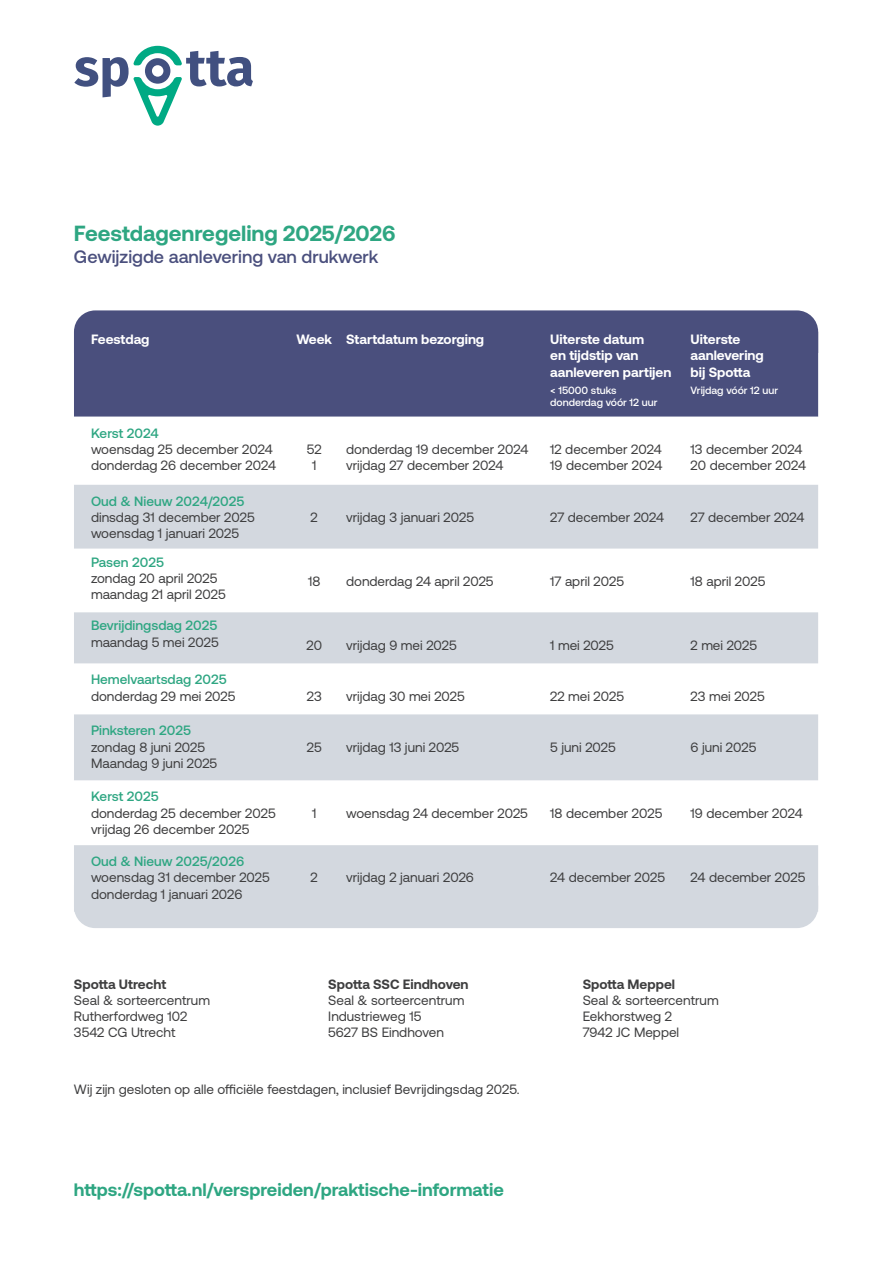
<style>
.page{position:relative;width:893px;height:1263px;background:#fff}
.page>*{position:absolute;margin:0;border:0;box-sizing:border-box;transform-origin:0 0}
.t1{font:700 21.9px "Aeonik";color:#2ea682}
.t2{font:700 18px "Aeonik";color:#2ea682}
.t3{font:500 18px "Aeonik";color:#4a4f7d}
.t4{font:13.5px "Aeonik";color:#3e3e3f}
.t5{font:500 13.5px "Aeonik";color:#2ea682}
.t6{font:700 13.5px/16.2px "Aeonik";color:#fff}
.t7{font:700 13.5px "Aeonik";color:#3e3e3f}
.t8{font:500 10.5px/12.6px "Aeonik";color:#fff}
</style>
<div class="page">
<div style="left:74px;top:310px;width:744px;height:22px;background:#4a4f7d"></div>
<div style="left:74px;top:912px;width:744px;height:16px;background:#d3d8df"></div>
<svg style="left:74px;top:46px;width:179px;height:80px"></svg>
<div style="left:74px;top:332px;width:744px;height:85px;background:#4a4f7d"></div>
<div style="left:74px;top:485px;width:744px;height:64px;background:#d3d8df"></div>
<svg style="left:74px;top:612px;width:744px;height:300px;fill:#d3d8df"></svg>
<p class="t1" style="left:74px;top:221px;width:323px">Feestdagenregeling 2025/2026</p>
<p class="t3" style="left:74px;top:246px;width:306px">Gewijzigde aanlevering van drukwerk</p>
<p class="t6" style="left:91px;top:331px;width:60px">Feestdag</p>
<p class="t6" style="left:296px;top:331px;width:37px">Week</p>
<p class="t6" style="left:346px;top:331px;width:140px">Startdatum bezorging</p>
<p class="t6" style="left:550px;top:331px;width:123px">Uiterste datum<br>en tijdstip van aanleveren partijen</p>
<p class="t8" style="left:550px;top:383px;width:109px">&lt; 15000 stuks donderdag vóór 12 uur</p>
<p class="t5" style="left:91px;top:425px;width:69px">Kerst 2024</p>
<p class="t4" style="left:91px;top:442px;width:183px">woensdag 25 december 2024</p>
<p class="t4" style="left:91px;top:458px;width:187px">donderdag 26 december 2024</p>
<p class="t4" style="left:307px;top:442px;width:16px">52</p>
<p class="t4" style="left:312px;top:458px;width:6px">1</p>
<p class="t4" style="left:346px;top:442px;width:184px">donderdag 19 december 2024</p>
<p class="t4" style="left:346px;top:458px;width:159px">vrijdag 27 december 2024</p>
<p class="t4" style="left:550px;top:442px;width:113px">12 december 2024</p>
<p class="t4" style="left:550px;top:458px;width:114px">19 december 2024</p>
<p class="t6" style="left:691px;top:331px;width:75px">Uiterste aanlevering</p>
<p class="t6" style="left:691px;top:364px;width:61px">bij Spotta</p>
<p class="t8" style="left:691px;top:383px;width:89px">Vrijdag vóór 12 uur</p>
<p class="t4" style="left:691px;top:442px;width:113px">13 december 2024</p>
<p class="t4" style="left:691px;top:458px;width:117px">20 december 2024</p>
<p class="t5" style="left:91px;top:493px;width:155px">Oud &amp; Nieuw 2024/2025</p>
<p class="t4" style="left:91px;top:510px;width:165px">dinsdag 31 december 2025</p>
<p class="t4" style="left:91px;top:526px;width:150px">woensdag 1 januari 2025</p>
<p class="t5" style="left:91px;top:554px;width:75px">Pasen 2025</p>
<p class="t4" style="left:91px;top:571px;width:128px">zondag 20 april 2025</p>
<p class="t4" style="left:91px;top:587px;width:136px">maandag 21 april 2025</p>
<p class="t4" style="left:311px;top:510px;width:9px">2</p>
<p class="t4" style="left:346px;top:510px;width:129px">vrijdag 3 januari 2025</p>
<p class="t4" style="left:550px;top:510px;width:115px">27 december 2024</p>
<p class="t4" style="left:691px;top:510px;width:115px">27 december 2024</p>
<p class="t4" style="left:308px;top:574px;width:14px">18</p>
<p class="t4" style="left:346px;top:574px;width:149px">donderdag 24 april 2025</p>
<p class="t4" style="left:550px;top:574px;width:75px">17 april 2025</p>
<p class="t4" style="left:691px;top:574px;width:76px">18 april 2025</p>
<p class="t5" style="left:91px;top:618px;width:128px">Bevrijdingsdag 2025</p>
<p class="t4" style="left:91px;top:634px;width:129px">maandag 5 mei 2025</p>
<p class="t4" style="left:306px;top:637px;width:17px">20</p>
<p class="t4" style="left:346px;top:637px;width:112px">vrijdag 9 mei 2025</p>
<p class="t4" style="left:550px;top:637px;width:65px">1 mei 2025</p>
<p class="t4" style="left:691px;top:637px;width:68px">2 mei 2025</p>
<p class="t5" style="left:91px;top:672px;width:137px">Hemelvaartsdag 2025</p>
<p class="t4" style="left:91px;top:688px;width:146px">donderdag 29 mei 2025</p>
<p class="t4" style="left:307px;top:688px;width:16px">23</p>
<p class="t4" style="left:346px;top:688px;width:120px">vrijdag 30 mei 2025</p>
<p class="t4" style="left:550px;top:688px;width:75px">22 mei 2025</p>
<p class="t4" style="left:691px;top:688px;width:76px">23 mei 2025</p>
<p class="t5" style="left:91px;top:723px;width:102px">Pinksteren 2025</p>
<p class="t4" style="left:91px;top:739px;width:116px">zondag 8 juni 2025</p>
<p class="t4" style="left:91px;top:756px;width:128px">Maandag 9 juni 2025</p>
<p class="t4" style="left:307px;top:739px;width:16px">25</p>
<p class="t4" style="left:346px;top:739px;width:115px">vrijdag 13 juni 2025</p>
<p class="t4" style="left:550px;top:739px;width:67px">5 juni 2025</p>
<p class="t4" style="left:691px;top:739px;width:67px">6 juni 2025</p>
<p class="t5" style="left:91px;top:789px;width:69px">Kerst 2025</p>
<p class="t4" style="left:91px;top:805px;width:186px">donderdag 25 december 2025</p>
<p class="t4" style="left:91px;top:822px;width:160px">vrijdag 26 december 2025</p>
<p class="t5" style="left:91px;top:854px;width:155px">Oud &amp; Nieuw 2025/2026</p>
<p class="t4" style="left:91px;top:870px;width:180px">woensdag 31 december 2025</p>
<p class="t4" style="left:91px;top:886px;width:153px">donderdag 1 januari 2026</p>
<p class="t7" style="left:74px;top:976px;width:94px">Spotta Utrecht</p>
<p class="t4" style="left:74px;top:992px;width:138px">Seal &amp; sorteercentrum</p>
<p class="t4" style="left:74px;top:1009px;width:115px">Rutherfordweg 102</p>
<p class="t4" style="left:74px;top:1025px;width:103px">3542 CG Utrecht</p>
<p class="t4" style="left:312px;top:805px;width:6px">1</p>
<p class="t4" style="left:346px;top:805px;width:183px">woensdag 24 december 2025</p>
<p class="t4" style="left:550px;top:805px;width:114px">18 december 2025</p>
<p class="t4" style="left:691px;top:805px;width:114px">19 december 2024</p>
<p class="t4" style="left:311px;top:870px;width:9px">2</p>
<p class="t4" style="left:346px;top:870px;width:129px">vrijdag 2 januari 2026</p>
<p class="t4" style="left:550px;top:870px;width:116px">24 december 2025</p>
<p class="t4" style="left:691px;top:870px;width:116px">24 december 2025</p>
<p class="t7" style="left:328px;top:976px;width:142px">Spotta SSC Eindhoven</p>
<p class="t4" style="left:328px;top:992px;width:138px">Seal &amp; sorteercentrum</p>
<p class="t4" style="left:328px;top:1009px;width:95px">Industrieweg 15</p>
<p class="t4" style="left:328px;top:1025px;width:117px">5627 BS Eindhoven</p>
<p class="t7" style="left:583px;top:976px;width:94px">Spotta Meppel</p>
<p class="t4" style="left:583px;top:992px;width:138px">Seal &amp; sorteercentrum</p>
<p class="t4" style="left:583px;top:1009px;width:91px">Eekhorstweg 2</p>
<p class="t4" style="left:583px;top:1025px;width:98px">7942 JC Meppel</p>
<p class="t4" style="left:74px;top:1082px;width:447px">Wij zijn gesloten op alle officiële feestdagen, inclusief Bevrijdingsdag 2025.</p>
<p class="t2" style="left:74px;top:1179px;width:431px">https://spotta.nl/verspreiden/praktische-informatie</p>
</div>
